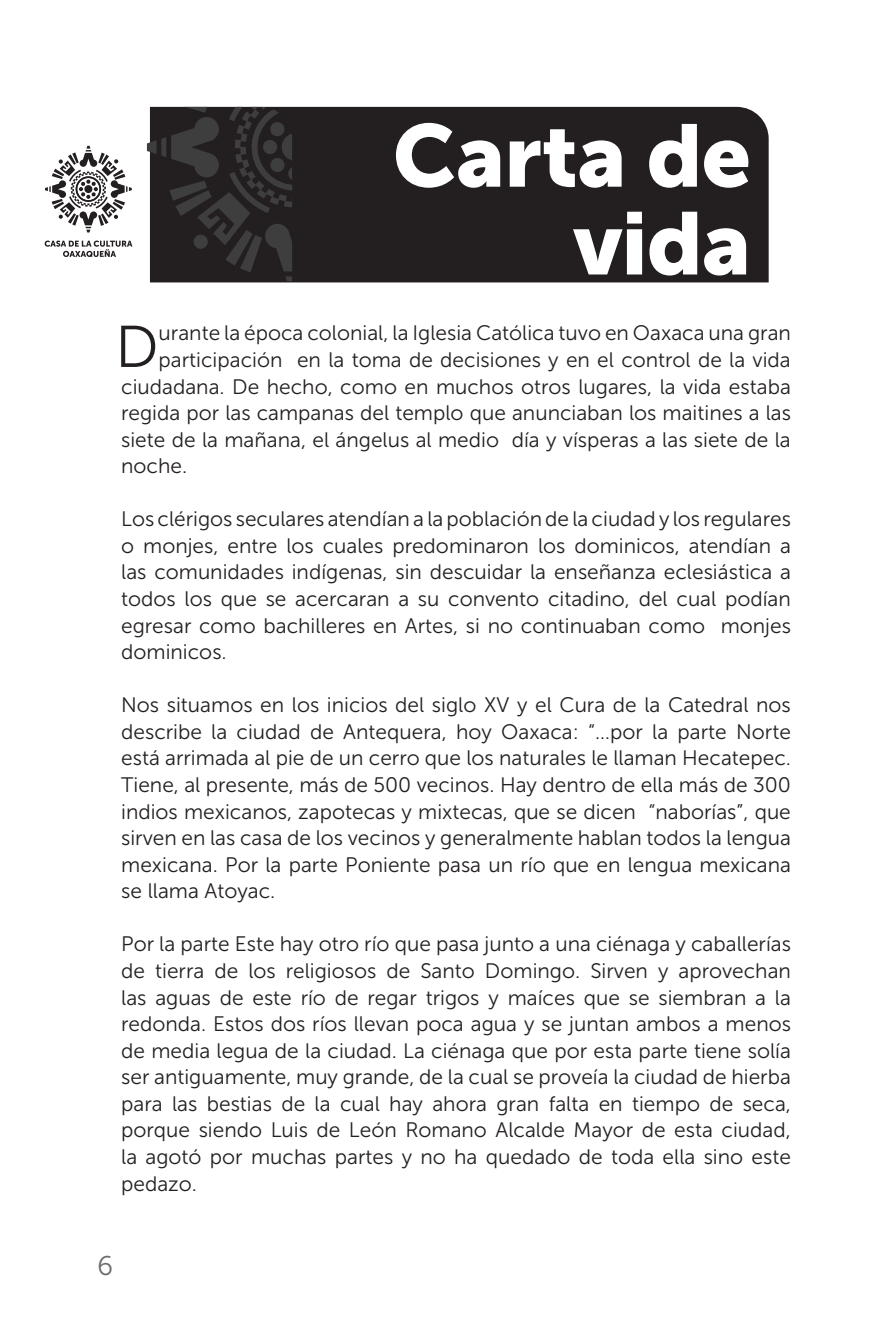
<style>
.page{position:relative;width:893px;height:1340px;background:#fff}
.page>*{position:absolute;margin:0;border:0;box-sizing:border-box;transform-origin:0 0}
.t1{font:87.75px/87.8px "Museo Sans 900";letter-spacing:-.01em;color:#fff;text-align:right}
.t2{font:58.73px "Museo Sans 300";color:#231f20}
.t3{font:27px "Museo Sans 300";color:#6c6d70}
.t4{font:20.93px/26.6px "Museo Sans 300";color:#231f20;text-align:justify}
</style>
<div class="page">
<div style="left:150px;top:107px;width:619px;height:175px;background:#231f20"></div>
<svg style="left:45px;top:240px;width:87px;height:17px"></svg>
<svg style="left:45px;top:146px;width:87px;height:86px"></svg>
<svg style="left:147px;top:107px;width:145px;height:174px;background:#2f2d2e"></svg>
<div style="left:194px;top:235px;width:14px;height:14px;background:#3e3e3f;border-radius:50%"></div>
<h1 class="t1" style="left:393px;top:112px;width:360px">Carta de vida</h1>
<h2 class="t2" style="left:115px;top:315px;width:45px">D</h2>
<p class="t4" style="left:159px;top:320px;width:634px">urante la época colonial, la Iglesia Católica tuvo en Oaxaca una gran</p>
<p class="t4" style="left:159px;top:346px;width:634px">participación en la toma de decisiones y en el control de la vida</p>
<p class="t4" style="left:121px;top:373px;width:671px">ciudadana. De hecho, como en muchos otros lugares, la vida estaba</p>
<p class="t4" style="left:121px;top:400px;width:671px">regida por las campanas del templo que anunciaban los maitines a las</p>
<p class="t4" style="left:121px;top:426px;width:671px">siete de la mañana, el ángelus al medio día y vísperas a las siete de la</p>
<p class="t4" style="left:121px;top:453px;width:68px">noche.</p>
<p class="t4" style="left:121px;top:506px;width:671px">Los clérigos seculares atendían a la población de la ciudad y los regulares o monjes, entre los cuales predominaron los dominicos, atendían a las comunidades indígenas, sin descuidar la enseñanza eclesiástica a todos los que se acercaran a su convento citadino, del cual podían egresar como bachilleres en Artes, si no continuaban como monjes dominicos.</p>
<p class="t4" style="left:121px;top:692px;width:671px">Nos situamos en los inicios del siglo XV y el Cura de la Catedral nos describe la ciudad de Antequera, hoy Oaxaca: “…por la parte Norte está arrimada al pie de un cerro que los naturales le llaman Hecatepec.<br>Tiene, al presente, más de 500 vecinos. Hay dentro de ella más de 300 indios mexicanos, zapotecas y mixtecas, que se dicen “naborías”, que sirven en las casa de los vecinos y generalmente hablan todos la lengua mexicana. Por la parte Poniente pasa un río que en lengua mexicana se llama Atoyac.</p>
<p class="t4" style="left:121px;top:931px;width:671px">Por la parte Este hay otro río que pasa junto a una ciénaga y caballerías de tierra de los religiosos de Santo Domingo. Sirven y aprovechan las aguas de este río de regar trigos y maíces que se siembran a la redonda. Estos dos ríos llevan poca agua y se juntan ambos a menos de media legua de la ciudad. La ciénaga que por esta parte tiene solía ser antiguamente, muy grande, de la cual se proveía la ciudad de hierba para las bestias de la cual hay ahora gran falta en tiempo de seca, porque siendo Luis de León Romano Alcalde Mayor de esta ciudad, la agotó por muchas partes y no ha quedado de toda ella sino este pedazo.</p>
<p class="t3" style="left:97px;top:1250px;width:18px">6</p>
</div>
